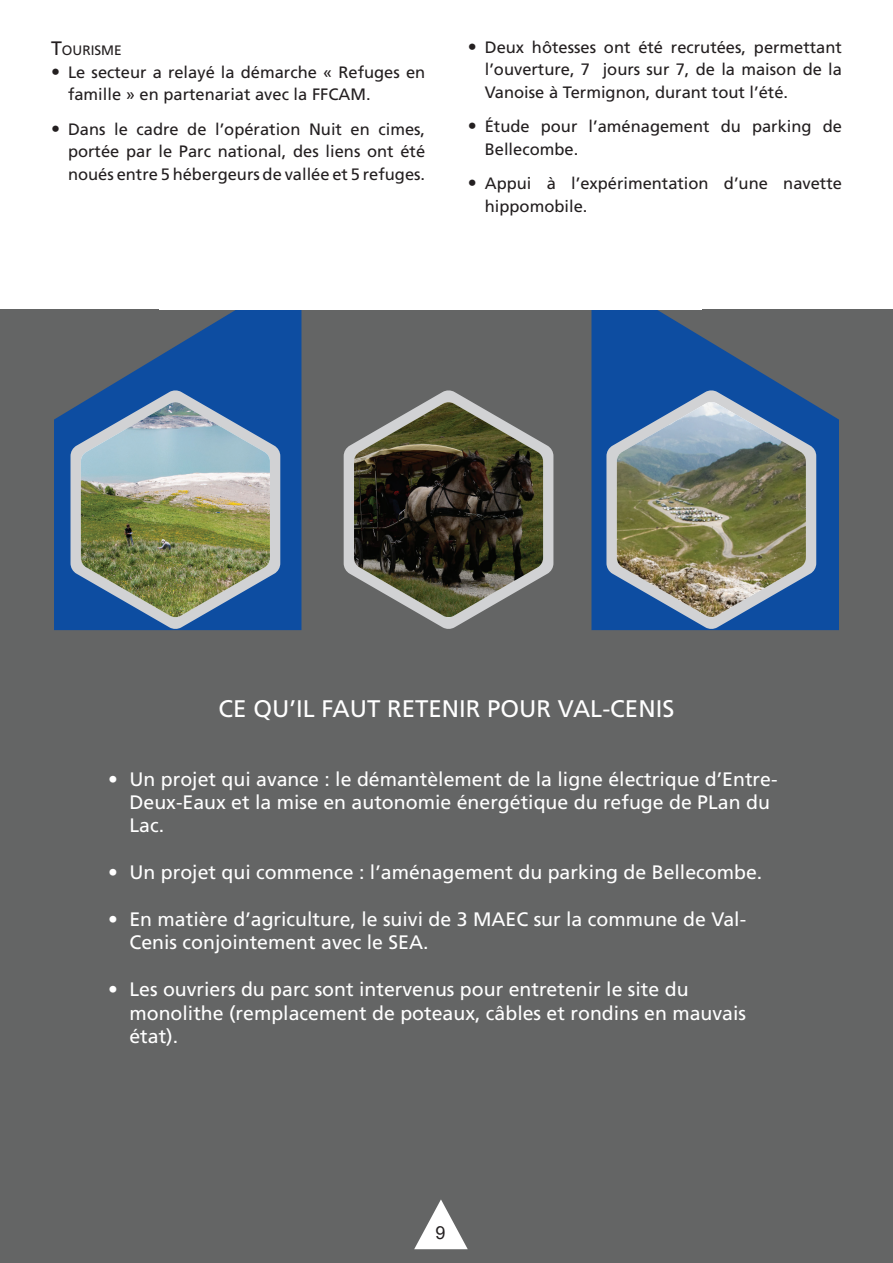
<style>
.page{position:relative;width:893px;height:1263px;background:#fff}
.page>*{position:absolute;margin:0;border:0;box-sizing:border-box;transform-origin:0 0}
.t1{font:24px "Frutiger LT Std";color:#fff}
.t2{font:19.5px/23.4px "Frutiger LT Std";color:#fff}
.t3{font:18px "Arial";color:#231f20}
.t4{font:16.5px/22.5px "Frutiger LT Std";color:#231f20}
.t5{font:13.65px "Frutiger LT Std";color:#231f20}
.s1{font-size:19.5px}
.s2{font-size:18px}
</style>
<div class="page">
<div style="left:0;top:309px;width:893px;height:954px;background:#646565"></div>
<svg style="left:54px;top:309px;width:347px;height:321px"></svg>
<svg style="left:491px;top:309px;width:348px;height:321px"></svg>
<svg style="left:414px;top:1199px;width:54px;height:50px"></svg>
<svg style="left:71px;top:390px;width:209px;height:239px;background:#527bb0"></svg>
<svg style="left:606px;top:390px;width:210px;height:239px;background:#507ab0"></svg>
<img style="left:81px;top:402px;width:189px;height:216px">
<img style="left:617px;top:402px;width:189px;height:215px">
<svg style="left:344px;top:390px;width:209px;height:239px"></svg>
<img style="left:354px;top:402px;width:189px;height:215px">
<p class="t5" style="left:51px;top:42px;width:72px"><span class="s1">T</span>OURISME</p>
<p class="t4" style="left:68px;top:61px;width:359px;text-indent:-17px"><span class="s2">•</span> Le secteur a relayé la démarche « Refuges en famille » en partenariat avec la FFCAM.</p>
<p class="t4" style="left:68px;top:118px;width:359px;text-align:justify;text-indent:-17px"><span class="s2">•</span> Dans le cadre de l’opération Nuit en cimes, portée par le Parc national, des liens ont été noués entre 5 hébergeurs de vallée et 5 refuges.</p>
<p class="t4" style="left:485px;top:36px;width:359px;text-align:justify;text-indent:-17px"><span class="s2">•</span> Deux hôtesses ont été recrutées, permettant l’ouverture, 7 jours sur 7, de la maison de la Vanoise à Termignon, durant tout l’été.</p>
<p class="t4" style="left:485px;top:115px;width:359px;text-indent:-17px"><span class="s2">•</span> Étude pour l’aménagement du parking de<br>Bellecombe.</p>
<p class="t4" style="left:485px;top:172px;width:359px;text-indent:-17px"><span class="s2">•</span> Appui à l’expérimentation d’une navette hippomobile.</p>
<h1 class="t1" style="left:219px;top:694px;width:457px">CE QU’IL FAUT RETENIR POUR VAL-CENIS</h1>
<p class="t2" style="left:129px;top:767px;width:650px;text-indent:-21px">• Un projet qui avance : le démantèlement de la ligne électrique d’Entre-<br>Deux-Eaux et la mise en autonomie énergétique du refuge de PLan du<br>Lac.</p>
<p class="t2" style="left:108px;top:861px;width:656px">• Un projet qui commence : l’aménagement du parking de Bellecombe.</p>
<p class="t2" style="left:129px;top:907px;width:618px;text-indent:-21px">• En matière d’agriculture, le suivi de 3 MAEC sur la commune de Val-<br>Cenis conjointement avec le SEA.</p>
<p class="t2" style="left:129px;top:978px;width:618px;text-indent:-21px">• Les ouvriers du parc sont intervenus pour entretenir le site du monolithe (remplacement de poteaux, câbles et rondins en mauvais état).</p>
<p class="t3" style="left:435px;top:1220px;width:12px">9</p>
</div>
